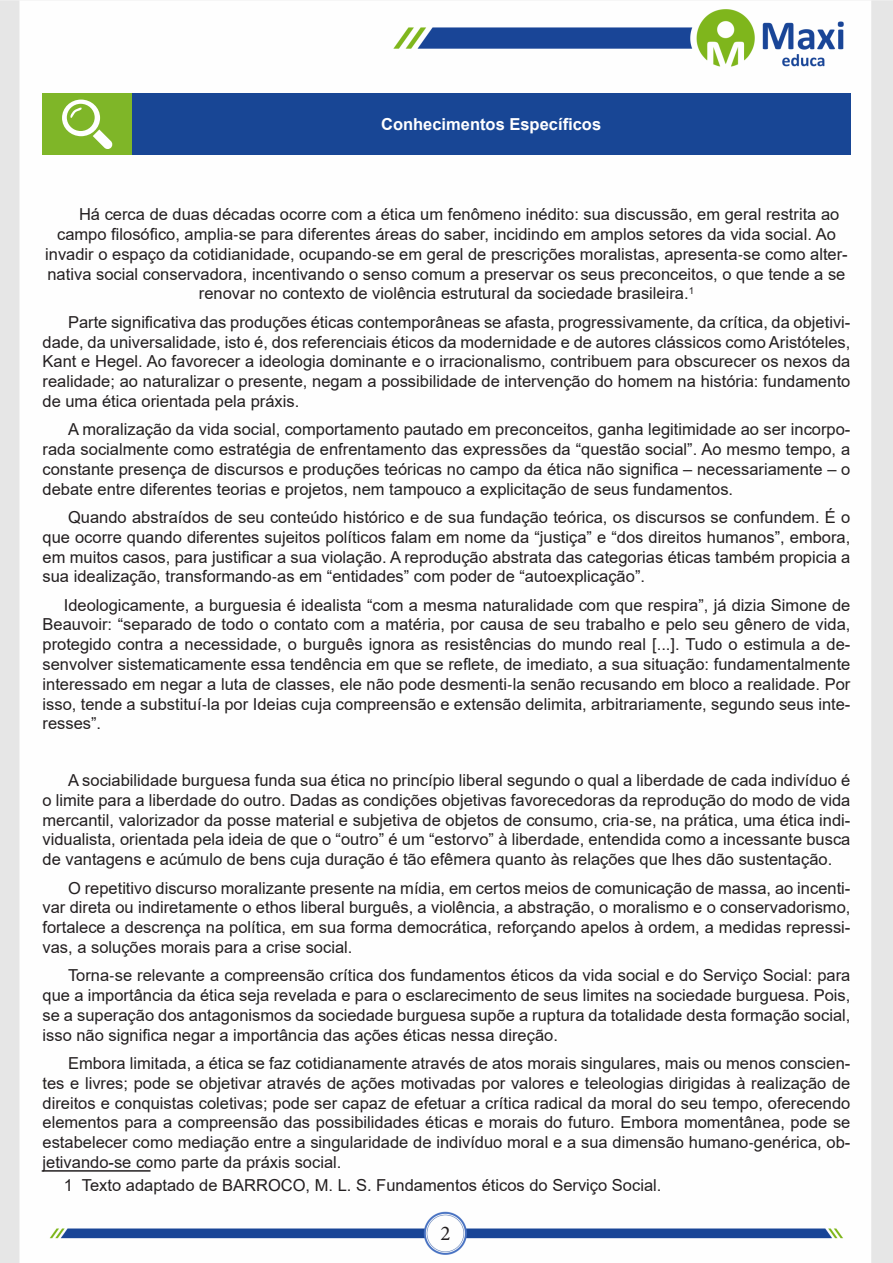
<style>
.page{position:relative;width:893px;height:1263px;background:#fff}
.page>*{position:absolute;margin:0;border:0;box-sizing:border-box;transform-origin:0 0}
.t1{font:21px "Minion Pro";color:#231f20}
.Texto{font:16.5px/19.8px "Arial";color:#231f20;text-align:justify}
.SEM_ESPAÇO{font:16.5px "Arial";color:#231f20}
.Titulo_de_Caixa{font:700 16.5px "Arial";color:#fff}
.s1{font-family:"Cambria Math"}
</style>
<div class="page">
<img style="left:0;top:0;width:893px;height:1263px">
<div style="left:43px;top:94px;width:89px;height:61px;background:#7fb628"></div>
<div style="left:132px;top:94px;width:718px;height:61px;background:#184695"></div>
<svg style="left:62px;top:100px;width:51px;height:49px"></svg>
<hr style="left:43px;top:1170px;width:108px;height:2px;background:#231f20">
<p class="Titulo_de_Caixa" style="left:381px;top:113px;width:222px">Conhecimentos Específicos</p>
<p class="SEM_ESPAÇO" style="left:79px;top:203px;width:762px">Há cerca de duas décadas ocorre com a ética um fenômeno inédito: sua discussão, em geral restrita ao</p>
<p class="SEM_ESPAÇO" style="left:57px;top:223px;width:780px">campo filosófico, amplia<span class="s1">‐</span>se para diferentes áreas do saber, incidindo em amplos setores da vida social. Ao</p>
<p class="SEM_ESPAÇO" style="left:45px;top:243px;width:804px">invadir o espaço da cotidianidade, ocupando<span class="s1">‐</span>se em geral de prescrições moralistas, apresenta<span class="s1">‐</span>se como alter-</p>
<p class="SEM_ESPAÇO" style="left:47px;top:262px;width:799px">nativa social conservadora, incentivando o senso comum a preservar os seus preconceitos, o que tende a se</p>
<p class="SEM_ESPAÇO" style="left:199px;top:282px;width:497px">renovar no contexto de violência estrutural da sociedade brasileira.<sup>1</sup></p>
<p class="Texto" style="left:43px;top:312px;width:809px;text-indent:26px">Parte significativa das produções éticas contemporâneas se afasta, progressivamente, da crítica, da objetivi&shy;dade, da universalidade, isto é, dos referenciais éticos da modernidade e de autores clássicos como Aristóteles, Kant e Hegel. Ao favorecer a ideologia dominante e o irracionalismo, contribuem para obscurecer os nexos da realidade; ao naturalizar o presente, negam a possibilidade de intervenção do homem na história: fundamento de uma ética orientada pela práxis.</p>
<p class="Texto" style="left:43px;top:419px;width:809px;text-indent:26px">A moralização da vida social, comportamento pautado em preconceitos, ganha legitimidade ao ser incorpo&shy;rada socialmente como estratégia de enfrentamento das expressões da “questão social”. Ao mesmo tempo, a constante presença de discursos e produções teóricas no campo da ética não significa – necessariamente – o debate entre diferentes teorias e projetos, nem tampouco a explicitação de seus fundamentos.</p>
<p class="Texto" style="left:43px;top:507px;width:809px;text-indent:26px">Quando abstraídos de seu conteúdo histórico e de sua fundação teórica, os discursos se confundem. É o que ocorre quando diferentes sujeitos políticos falam em nome da “justiça” e “dos direitos humanos”, embora, em muitos casos, para justificar a sua violação. A reprodução abstrata das categorias éticas também propicia a sua idealização, transformando<span class="s1">‐</span>as em “entidades” com poder de “autoexplicação”.</p>
<p class="Texto" style="left:43px;top:595px;width:809px;text-indent:21px">Ideologicamente, a burguesia é idealista “com a mesma naturalidade com que respira”, já dizia Simone de Beauvoir: “separado de todo o contato com a matéria, por causa de seu trabalho e pelo seu gênero de vida, protegido contra a necessidade, o burguês ignora as resistências do mundo real [...]. Tudo o estimula a de&shy;senvolver sistematicamente essa tendência em que se reflete, de imediato, a sua situação: fundamentalmente interessado em negar a luta de classes, ele não pode desmenti<span class="s1">‐</span>la senão recusando em bloco a realidade. Por isso, tende a substituí<span class="s1">‐</span>la por Ideias cuja compreensão e extensão delimita, arbitrariamente, segundo seus inte&shy;resses”.</p>
<p class="Texto" style="left:43px;top:770px;width:809px;text-indent:26px">A sociabilidade burguesa funda sua ética no princípio liberal segundo o qual a liberdade de cada indivíduo é o limite para a liberdade do outro. Dadas as condições objetivas favorecedoras da reprodução do modo de vida mercantil, valorizador da posse material e subjetiva de objetos de consumo, cria<span class="s1">‐</span>se, na prática, uma ética indi&shy;vidualista, orientada pela ideia de que o “outro” é um “estorvo” à liberdade, entendida como a incessante busca de vantagens e acúmulo de bens cuja duração é tão efêmera quanto às relações que lhes dão sustentação.</p>
<p class="Texto" style="left:43px;top:878px;width:809px;text-indent:26px">O repetitivo discurso moralizante presente na mídia, em certos meios de comunicação de massa, ao incenti&shy;var direta ou indiretamente o ethos liberal burguês, a violência, a abstração, o moralismo e o conservadorismo, fortalece a descrença na política, em sua forma democrática, reforçando apelos à ordem, a medidas repressi&shy;vas, a soluções morais para a crise social.</p>
<p class="Texto" style="left:43px;top:965px;width:809px;text-indent:26px">Torna<span class="s1">‐</span>se relevante a compreensão crítica dos fundamentos éticos da vida social e do Serviço Social: para que a importância da ética seja revelada e para o esclarecimento de seus limites na sociedade burguesa. Pois, se a superação dos antagonismos da sociedade burguesa supõe a ruptura da totalidade desta formação social, isso não significa negar a importância das ações éticas nessa direção.</p>
<p class="Texto" style="left:43px;top:1053px;width:809px;text-indent:26px">Embora limitada, a ética se faz cotidianamente através de atos morais singulares, mais ou menos conscien&shy;tes e livres; pode se objetivar através de ações motivadas por valores e teleologias dirigidas à realização de direitos e conquistas coletivas; pode ser capaz de efetuar a crítica radical da moral do seu tempo, oferecendo elementos para a compreensão das possibilidades éticas e morais do futuro. Embora momentânea, pode se estabelecer como mediação entre a singularidade de indivíduo moral e a sua dimensão humano<span class="s1">‐</span>genérica, ob&shy;jetivando-se como parte da práxis social.</p>
<p class="Texto" style="left:64px;top:1175px;width:599px">1 Texto adaptado de BARROCO, M. L. S. Fundamentos éticos do Serviço Social.</p>
<p class="t1" style="left:440px;top:1219px;width:12px">2</p>
</div>
